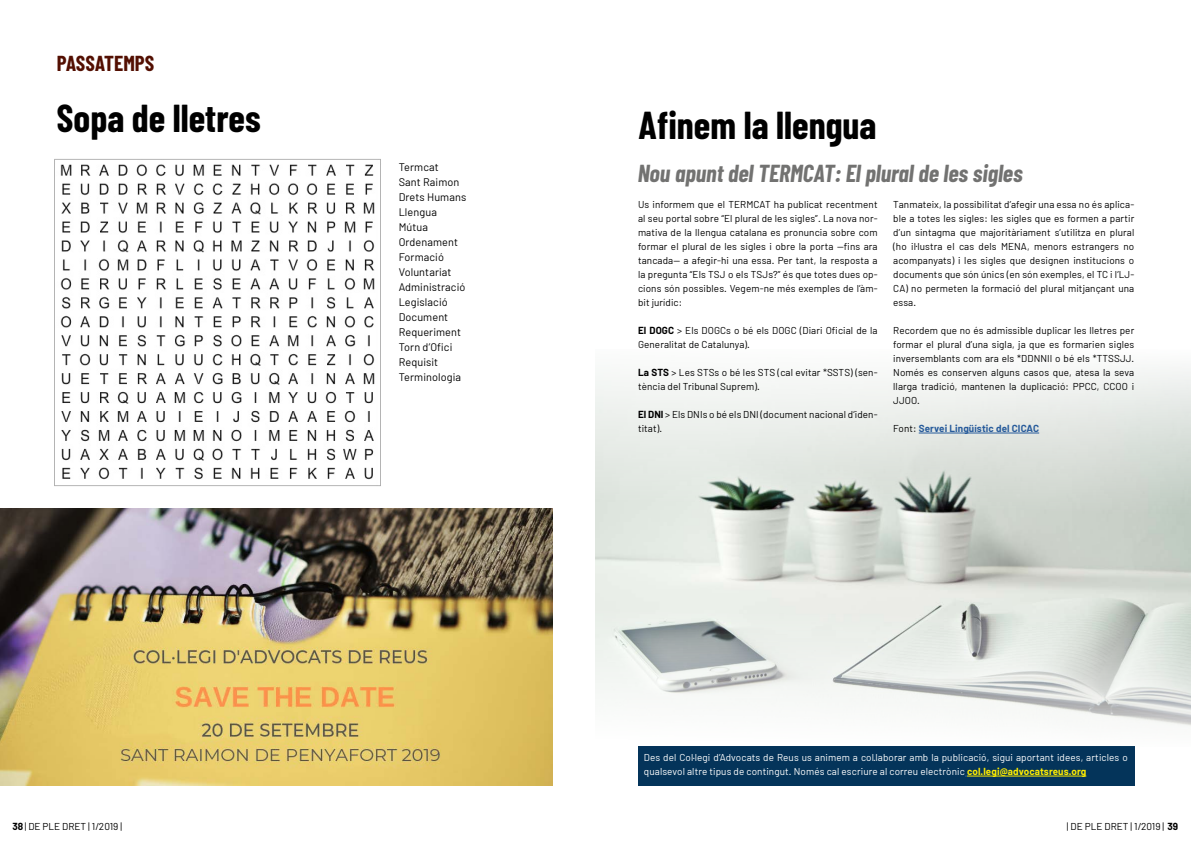
<style>
.page{position:relative;width:1191px;height:842px;background:#fff}
.page>*{position:absolute;margin:0;border:0;box-sizing:border-box;transform-origin:0 0}
.t1{font:700 38px "Barlow Condensed";color:#000}
.t2{font:italic 700 24px "Barlow Condensed";color:#727271}
.t3{font:700 21.1px "Barlow Condensed";color:#530f02}
.t4{font:11px/15px "Barlow";letter-spacing:.01em;color:#000}
.t5{font:10px/14px "Barlow";letter-spacing:.01em;color:#000;text-align:justify}
.t6{font:10px/14px "Barlow";letter-spacing:.01em;color:#fff}
.t7{font:700 10px "Barlow";letter-spacing:.01em;color:#275b9b}
.s1{font-weight:400;color:#000}
.s2{font-weight:700}
.s3{font-weight:700;color:#ffed00}
</style>
<div class="page">
<img style="left:54px;top:159px;width:327px;height:328px">
<div style="left:638px;top:746px;width:496px;height:39px;background:#04345a"></div>
<hr style="left:967px;top:776px;width:119px;height:1px;background:#ffed00">
<img style="left:595px;top:369px;width:596px;height:357px">
<hr style="left:918px;top:433px;width:121px;height:1px;background:#275b9b">
<img style="left:0;top:509px;width:553px;height:276px">
<h3 class="t3" style="left:57px;top:50px;width:99px">PASSATEMPS</h3>
<h1 class="t1" style="left:56px;top:95px;width:206px">Sopa de lletres</h1>
<h1 class="t1" style="left:638px;top:102px;width:240px">Afinem la llengua</h1>
<p class="t4" style="left:399px;top:160px;width:69px">Termcat<br>Sant Raimon<br>Drets Humans<br>Llengua<br>Mútua<br>Ordenament<br>Formació<br>Voluntariat<br>Administració<br>Legislació<br>Document<br>Requeriment<br>Torn d’Ofici<br>Requisit<br>Terminologia</p>
<h2 class="t2" style="left:637px;top:158px;width:386px">Nou apunt del TERMCAT: El plural de les sigles</h2>
<p class="t5" style="left:893px;top:197px;width:242px">Tanmateix, la possibilitat d’afegir una essa no és aplica&shy;ble a totes les sigles: les sigles que es formen a partir d’un sintagma que majoritàriament s’utilitza en plural (ho il·lustra el cas dels MENA, menors estrangers no acompanyats) i les sigles que designen institucions o documents que són únics (en són exemples, el TC i l’LJ-CA) no permeten la formació del plural mitjançant una essa.</p>
<p class="t5" style="left:893px;top:323px;width:242px">Recordem que no és admissible duplicar les lletres per formar el plural d’una sigla, ja que es formarien sigles inversemblants com ara els *DDNNII o bé els *TTSSJJ.<br>Només es conserven alguns casos que, atesa la seva llarga tradició, mantenen la duplicació: PPCC, CCOO i JJOO.</p>
<p class="t7" style="left:893px;top:422px;width:147px"><span class="s1">Font:</span> Servei Lingüístic del CICAC</p>
<p class="t5" style="left:638px;top:197px;width:241px">Us informem que el TERMCAT ha publicat recentment al seu portal sobre “El plural de les sigles”. La nova nor&shy;mativa de la llengua catalana es pronuncia sobre com formar el plural de les sigles i obre la porta —fins ara tancada— a afegir-hi una essa. Per tant, la resposta a la pregunta “Els TSJ o els TSJs?” és que totes dues op&shy;cions són possibles. Vegem-ne més exemples de l’àm&shy;bit jurídic:</p>
<p class="t5" style="left:638px;top:323px;width:241px"><span class="s2">El DOGC</span> &gt; Els DOGCs o bé els DOGC (Diari Oficial de la<br>Generalitat de Catalunya).</p>
<p class="t5" style="left:638px;top:365px;width:241px"><span class="s2">La STS</span> &gt; Les STSs o bé les STS (cal evitar *SSTS) (sen&shy;tència del Tribunal Suprem).</p>
<p class="t5" style="left:638px;top:407px;width:241px"><span class="s2">El DNI</span> &gt; Els DNIs o bé els DNI (document nacional d’iden&shy;titat).</p>
<p class="t6" style="left:644px;top:750px;width:485px">Des del Col·legi d’Advocats de Reus us animem a col·laborar amb la publicació, sigui aportant idees, articles o qualsevol altre tipus de contingut. Només cal escriure al correu electrònic <span class="s3">col.legi@advocatsreus.org</span></p>
<p class="t5" style="left:12px;top:819px;width:111px"><span class="s2">38</span> | DE PLE DRET | 1/2019 |</p>
<p class="t5" style="left:1067px;top:819px;width:113px">| DE PLE DRET | 1/2019 | <span class="s2">39</span></p>
</div>
